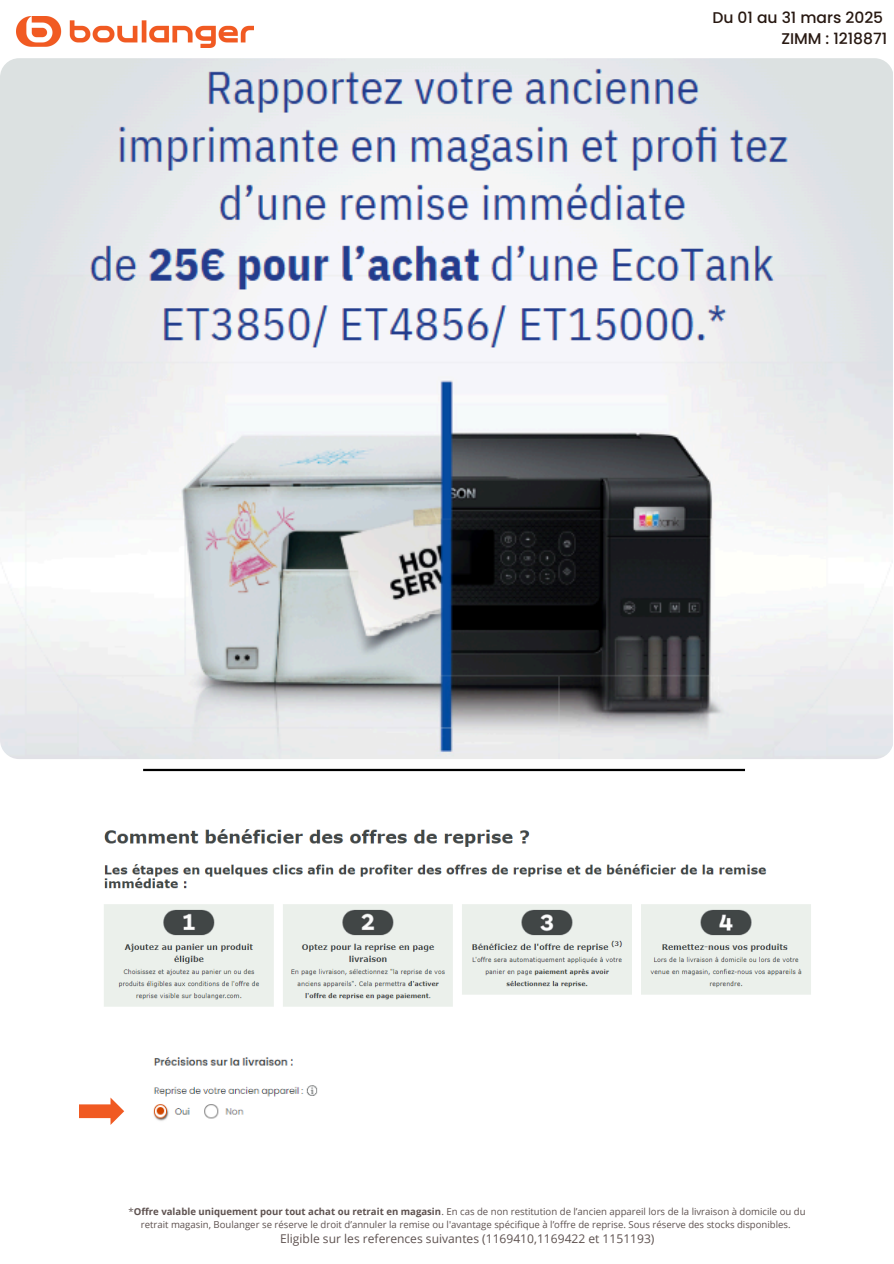
<style>
.page{position:relative;width:894px;height:1264px;background:#fff}
.page>*{position:absolute;margin:0;border:0;box-sizing:border-box;transform-origin:0 0}
.t1{font:500 15.6px/21.3px "Poppins";color:#271811;text-align:right}
.t2{font:12px "Open Sans";color:#5e5250}
.t3{font:9.6px/12.8px "Open Sans";color:#5e5250;text-align:center}
.s1{font-weight:700}
</style>
<div class="page">
<img style="left:104px;top:829px;width:707px;height:178px">
<img style="left:153px;top:1057px;width:165px;height:64px">
<svg style="left:79px;top:1097px;width:45px;height:27px"></svg>
<hr style="left:143px;top:768px;width:601px;height:3px;background:#000">
<img style="left:16px;top:16px;width:238px;height:32px">
<img style="left:0;top:58px;width:892px;height:701px;border-radius:19px">
<h1 class="t1" style="left:712px;top:7px;width:176px">Du 01 au 31 mars 2025<br>ZIMM : 1218871</h1>
<p class="t3" style="left:128px;top:1204px;width:678px">*<span class="s1">Offre valable uniquement pour tout achat ou retrait en magasin</span>. En cas de non restitution de l’ancien appareil lors de la livraison à domicile ou du retrait magasin, Boulanger se réserve le droit d’annuler la remise ou l'avantage spécifique à l’offre de reprise. Sous réserve des stocks disponibles.</p>
<p class="t2" style="left:280px;top:1230px;width:376px">Eligible sur les references suivantes (1169410,1169422 et 1151193)</p>
</div>
